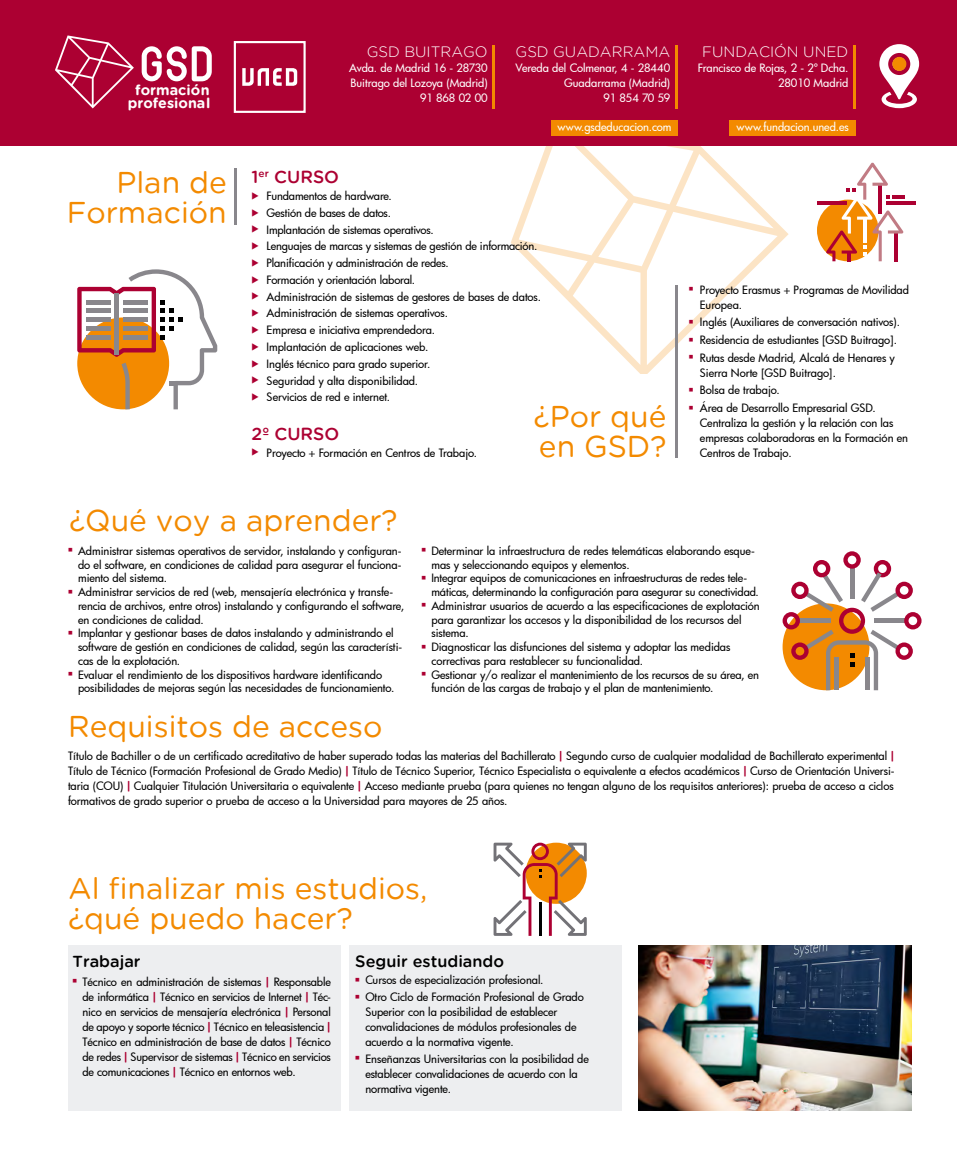
<style>
.page{position:relative;width:957px;height:1159px;background:#fff}
.page>*{position:absolute;margin:0;border:0;box-sizing:border-box;transform-origin:0 0}
.t1{font:30px/30px "Gotham Rounded";color:#f38a00}
.t2{font:500 17.5px "Gotham Rounded";color:#ac0032}
.t3{font:500 16.25px "Gotham Rounded";color:#000}
.t4{font:300 15px "Gotham Rounded";color:#fff}
.t5{font:700 14.25px/13.4px "Gotham Rounded";color:#fff;text-align:center}
.t6{font:500 11.25px/15px "Futura";letter-spacing:-.005em;color:#000}
.t7{font:500 11.25px/15px "Futura";letter-spacing:-.005em;color:#fff;text-align:right}
.s1{color:#ac0032}
.s2{font-family:"Gotham Rounded";font-weight:700;color:#ac0032}
</style>
<div class="page">
<svg style="left:510px;top:145px;width:278px;height:229px"></svg>
<div style="left:0;top:0;width:957px;height:145px;background:#ac0032"></div>
<svg style="left:879px;top:44px;width:40px;height:64px"></svg>
<div style="left:892px;top:57px;width:14px;height:14px;background:#f38a00;border-radius:50%"></div>
<svg style="left:142px;top:46px;width:70px;height:35px"></svg>
<svg style="left:55px;top:35px;width:79px;height:73px"></svg>
<div style="left:729px;top:120px;width:127px;height:16px;background:#f38a00"></div>
<div style="left:349px;top:945px;width:273px;height:166px;background:#edeef0"></div>
<div style="left:68px;top:945px;width:273px;height:166px;background:#edeef0"></div>
<img style="left:638px;top:945px;width:274px;height:165px">
<svg style="left:77px;top:269px;width:140px;height:140px"></svg>
<hr style="left:234px;top:168px;width:3px;height:56px;background:#89878c">
<hr style="left:675px;top:285px;width:3px;height:172px;background:#89878c">
<svg style="left:493px;top:842px;width:94px;height:94px"></svg>
<svg style="left:782px;top:551px;width:139px;height:139px"></svg>
<hr style="left:853px;top:45px;width:2px;height:63px;background:#f38a00">
<div style="left:817px;top:200px;width:61px;height:61px;background:#f38a00;border-radius:50%"></div>
<hr style="left:886px;top:201px;width:29px;height:3px;background:#ac0032">
<hr style="left:817px;top:201px;width:29px;height:3px;background:#ac0032">
<svg style="left:826px;top:162px;width:79px;height:99px"></svg>
<div style="left:234px;top:41px;width:72px;height:72px;border:2px solid #fff"></div>
<svg style="left:242px;top:68px;width:55px;height:18px"></svg>
<div style="left:551px;top:120px;width:127px;height:16px;background:#f38a00"></div>
<hr style="left:675px;top:45px;width:2px;height:63px;background:#f38a00">
<hr style="left:492px;top:45px;width:3px;height:63px;background:#f38a00">
<p class="t5" style="left:128px;top:83px;width:84px">formación profesional</p>
<h1 class="t1" style="left:67px;top:167px;width:162px;text-align:right">Plan de<br>Formación</h1>
<h3 class="t4" style="left:367px;top:44px;width:122px">GSD BUITRAGO</h3>
<p class="t7" style="left:349px;top:60px;width:140px">Avda. de Madrid 16 - 28730<br>Buitrago del Lozoya (Madrid)<br>91 868 02 00</p>
<h3 class="t4" style="left:515px;top:44px;width:156px">GSD GUADARRAMA</h3>
<p class="t7" style="left:515px;top:60px;width:156px">Vereda del Colmenar, 4 - 28440<br>Guadarrama (Madrid)<br>91 854 70 59</p>
<p class="t7" style="left:557px;top:119px;width:116px">www.gsdeducacion.com</p>
<h2 class="t2" style="left:252px;top:167px;width:89px">1<sup>er</sup> CURSO</h2>
<p class="t6" style="left:252px;top:188px;width:142px"><span class="s1">◆</span> Fundamentos de hardware.</p>
<p class="t6" style="left:252px;top:205px;width:141px"><span class="s1">◆</span> Gestión de bases de datos.</p>
<p class="t6" style="left:252px;top:222px;width:183px"><span class="s1">◆</span> Implantación de sistemas operativos.</p>
<p class="t6" style="left:252px;top:238px;width:287px"><span class="s1">◆</span> Lenguajes de marcas y sistemas de gestión de información.</p>
<p class="t6" style="left:252px;top:255px;width:199px"><span class="s1">◆</span> Planificación y administración de redes.</p>
<p class="t6" style="left:252px;top:272px;width:165px"><span class="s1">◆</span> Formación y orientación laboral.</p>
<p class="t6" style="left:252px;top:289px;width:291px"><span class="s1">◆</span> Administración de sistemas de gestores de bases de datos.</p>
<p class="t6" style="left:252px;top:305px;width:198px"><span class="s1">◆</span> Administración de sistemas operativos.</p>
<p class="t6" style="left:252px;top:322px;width:185px"><span class="s1">◆</span> Empresa e iniciativa emprendedora.</p>
<p class="t6" style="left:252px;top:339px;width:178px"><span class="s1">◆</span> Implantación de aplicaciones web.</p>
<p class="t6" style="left:252px;top:356px;width:180px"><span class="s1">◆</span> Inglés técnico para grado superior.</p>
<p class="t6" style="left:252px;top:373px;width:168px"><span class="s1">◆</span> Seguridad y alta disponibilidad.</p>
<p class="t6" style="left:252px;top:389px;width:140px"><span class="s1">◆</span> Servicios de red e internet.</p>
<h2 class="t2" style="left:252px;top:424px;width:89px">2º CURSO</h2>
<p class="t6" style="left:252px;top:445px;width:227px"><span class="s1">◆</span> Proyecto + Formación en Centros de Trabajo.</p>
<h1 class="t1" style="left:533px;top:401px;width:134px">¿Por qué en GSD?</h1>
<h3 class="t4" style="left:702px;top:44px;width:147px">FUNDACIÓN UNED</h3>
<p class="t7" style="left:698px;top:60px;width:152px">Francisco de Rojas, 2 - 2º Dcha.<br>28010 Madrid</p>
<p class="t7" style="left:736px;top:119px;width:114px">www.fundacion.uned.es</p>
<p class="t6" style="left:700px;top:282px;width:211px;text-indent:-11px"><sup>■</sup> Proyecto Erasmus + Programas de Movilidad<br>Europea.</p>
<p class="t6" style="left:688px;top:314px;width:213px"><sup>■</sup> Inglés (Auxiliares de conversación nativos).</p>
<p class="t6" style="left:688px;top:332px;width:210px"><sup>■</sup> Residencia de estudiantes [GSD Buitrago].</p>
<p class="t6" style="left:700px;top:350px;width:197px;text-indent:-11px"><sup>■</sup> Rutas desde Madrid, Alcalá de Henares y<br>Sierra Norte [GSD Buitrago].</p>
<p class="t6" style="left:688px;top:382px;width:93px"><sup>■</sup> Bolsa de trabajo.</p>
<p class="t6" style="left:700px;top:400px;width:210px;text-indent:-11px"><sup>■</sup> Área de Desarrollo Empresarial GSD.<br>Centraliza la gestión y la relación con las empresas colaboradoras en la Formación en Centros de Trabajo.</p>
<h1 class="t1" style="left:69px;top:505px;width:330px">¿Qué voy a aprender?</h1>
<p class="t6" style="left:78px;top:544px;width:325px;line-height:13.8px;text-align:justify;text-indent:-10px"><sup>■</sup> Administrar sistemas operativos de servidor, instalando y configuran&shy;do el software, en condiciones de calidad para asegurar el funciona&shy;miento del sistema.</p>
<p class="t6" style="left:78px;top:585px;width:328px;line-height:13.8px;text-indent:-10px"><sup>■</sup> Administrar servicios de red (web, mensajería electrónica y transfe&shy;rencia de archivos, entre otros) instalando y configurando el software, en condiciones de calidad.</p>
<p class="t6" style="left:78px;top:626px;width:326px;line-height:13.8px;text-indent:-10px"><sup>■</sup> Implantar y gestionar bases de datos instalando y administrando el software de gestión en condiciones de calidad, según las característi&shy;cas de la explotación.</p>
<p class="t6" style="left:78px;top:667px;width:318px;line-height:13.8px;text-indent:-10px"><sup>■</sup> Evaluar el rendimiento de los dispositivos hardware identificando posibilidades de mejoras según las necesidades de funcionamiento.</p>
<h1 class="t1" style="left:68px;top:711px;width:316px">Requisitos de acceso</h1>
<p class="t6" style="left:431px;top:544px;width:325px;line-height:13.8px;text-indent:-10px"><sup>■</sup> Determinar la infraestructura de redes telemáticas elaborando esque&shy;mas y seleccionando equipos y elementos.</p>
<p class="t6" style="left:431px;top:571px;width:329px;line-height:13.8px;text-indent:-10px"><sup>■</sup> Integrar equipos de comunicaciones en infraestructuras de redes tele&shy;máticas, determinando la configuración para asegurar su conectividad.</p>
<p class="t6" style="left:431px;top:599px;width:330px;line-height:13.8px;text-indent:-10px"><sup>■</sup> Administrar usuarios de acuerdo a las especificaciones de explotación para garantizar los accesos y la disponibilidad de los recursos del sistema.</p>
<p class="t6" style="left:431px;top:640px;width:300px;line-height:13.8px;text-indent:-10px"><sup>■</sup> Diagnosticar las disfunciones del sistema y adoptar las medidas correctivas para restablecer su funcionalidad.</p>
<p class="t6" style="left:431px;top:667px;width:329px;line-height:13.8px;text-indent:-10px"><sup>■</sup> Gestionar y/o realizar el mantenimiento de los recursos de su área, en función de las cargas de trabajo y el plan de mantenimiento.</p>
<p class="t6" style="left:68px;top:748px;width:828px;text-align:justify">Título de Bachiller o de un certificado acreditativo de haber superado todas las materias del Bachillerato <span class="s2">|</span> Segundo curso de cualquier modalidad de Bachillerato experimental <span class="s2">| </span>Título de Técnico (Formación Profesional de Grado Medio) <span class="s2">|</span> Título de Técnico Superior, Técnico Especialista o equivalente a efectos académicos <span class="s2">|</span> Curso de Orientación Universi&shy;taria (COU) <span class="s2">|</span> Cualquier Titulación Universitaria o equivalente <span class="s2">|</span> Acceso mediante prueba (para quienes no tengan alguno de los requisitos anteriores): prueba de acceso a ciclos formativos de grado superior o prueba de acceso a la Universidad para mayores de 25 años.</p>
<h1 class="t1" style="left:68px;top:872px;width:361px">Al finalizar mis estudios, ¿qué puedo hacer?</h1>
<h3 class="t3" style="left:72px;top:952px;width:70px">Trabajar</h3>
<p class="t6" style="left:82px;top:974px;width:250px;text-align:justify;text-indent:-10px"><sup>■</sup> Técnico en administración de sistemas <span class="s2">|</span> Responsable de informática <span class="s2">|</span> Técnico en servicios de Internet <span class="s2">|</span> Téc&shy;nico en servicios de mensajería electrónica <span class="s2">|</span> Personal de apoyo y soporte técnico <span class="s2">|</span> Técnico en teleasistencia <span class="s2">| </span>Técnico en administración de base de datos <span class="s2">|</span> Técnico de redes <span class="s2">|</span> Supervisor de sistemas <span class="s2">|</span> Técnico en servicios de comunicaciones <span class="s2">|</span> Técnico en entornos web.</p>
<h3 class="t3" style="left:355px;top:952px;width:150px">Seguir estudiando</h3>
<p class="t6" style="left:355px;top:972px;width:190px"><sup>■</sup> Cursos de especialización profesional.</p>
<p class="t6" style="left:365px;top:989px;width:220px;text-indent:-10px"><sup>■</sup> Otro Ciclo de Formación Profesional de Grado Superior con la posibilidad de establecer convalidaciones de módulos profesionales de acuerdo a la normativa vigente.</p>
<p class="t6" style="left:365px;top:1051px;width:225px;text-indent:-10px"><sup>■</sup> Enseñanzas Universitarias con la posibilidad de establecer convalidaciones de acuerdo con la normativa vigente.</p>
</div>
